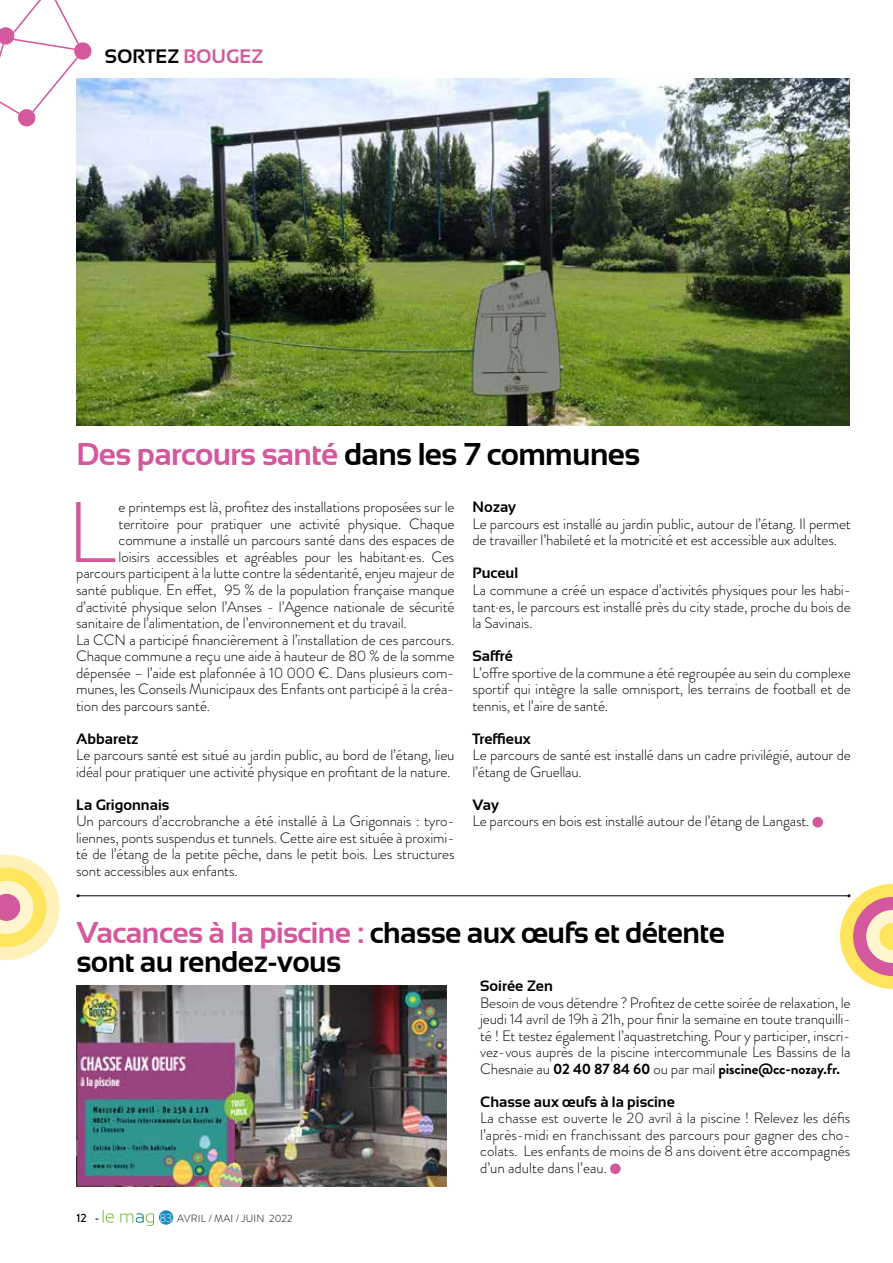
<style>
.page{position:relative;width:893px;height:1263px;background:#fff}
.page>*{position:absolute;margin:0;border:0;box-sizing:border-box;transform-origin:0 0}
.t1{font:300 85.95px "Sansation";color:#d3589c}
.t2{font:700 31.5px "Sansation";letter-spacing:-.02em;color:#d3589c}
.t3{font:700 30px/29.4px "Sansation";letter-spacing:-.02em;color:#000}
.t4{font:700 19.5px "Sansation";color:#000}
.t5{font:300 15px/16.5px "Brandon Grotesque";letter-spacing:-.01em;color:#000;text-align:justify}
.t6{font:700 15px "Sansation";color:#000}
.t7{font:500 12px "Brandon Grotesque";color:#000}
.t8{font:300 10.5px "Brandon Grotesque";letter-spacing:.02em;color:#000}
.s1{color:#d3589c}
.s2{color:#000}
.s3{font-size:12px;color:#fff}
.s4{font-weight:700}
</style>
<div class="page">
<svg style="left:0;top:0;width:93px;height:127px"></svg>
<div style="left:159px;top:1210px;width:14px;height:15px;background:#178ac3;border-radius:50%"></div>
<svg style="left:103px;top:1210px;width:51px;height:16px"></svg>
<div style="left:812px;top:817px;width:11px;height:10px;background:#d3589c;border-radius:50%"></div>
<div style="left:610px;top:1163px;width:11px;height:11px;background:#d3589c;border-radius:50%"></div>
<hr style="left:78px;top:895px;width:771px;height:1px;background:#000">
<svg style="left:840px;top:884px;width:53px;height:105px"></svg>
<svg style="left:0;top:855px;width:60px;height:105px"></svg>
<img style="left:77px;top:79px;width:772px;height:346px">
<img style="left:77px;top:985px;width:369px;height:201px">
<h3 class="t4" style="left:105px;top:45px;width:160px">SORTEZ <span class="s1">BOUGEZ</span></h3>
<h2 class="t2" style="left:77px;top:436px;width:565px">Des parcours santé <span class="s2">dans les 7 communes</span></h2>
<h1 class="t1" style="left:70px;top:485px;width:51px">L</h1>
<p class="t5" style="left:119px;top:499px;width:337px">e printemps est là, profitez des installations proposées sur le</p>
<p class="t5" style="left:119px;top:516px;width:337px">territoire pour pratiquer une activité physique. Chaque</p>
<p class="t5" style="left:119px;top:532px;width:337px">commune a installé un parcours santé dans des espaces de</p>
<p class="t5" style="left:119px;top:549px;width:337px">loisirs accessibles et agréables pour les habitant·es. Ces</p>
<p class="t5" style="left:76px;top:565px;width:380px">parcours participent à la lutte contre la sédentarité, enjeu majeur de</p>
<p class="t5" style="left:76px;top:582px;width:380px">santé publique. En effet, 95 % de la population française manque</p>
<p class="t5" style="left:76px;top:598px;width:380px">d’activité physique selon l’Anses - l’Agence nationale de sécurité</p>
<p class="t5" style="left:76px;top:615px;width:332px">sanitaire de l’alimentation, de l’environnement et du travail.</p>
<p class="t5" style="left:76px;top:631px;width:380px">La CCN a participé financièrement à l’installation de ces parcours.</p>
<p class="t5" style="left:76px;top:648px;width:380px">Chaque commune a reçu une aide à hauteur de 80 % de la somme</p>
<p class="t5" style="left:76px;top:664px;width:380px">dépensée – l’aide est plafonnée à 10 000 €. Dans plusieurs com-</p>
<p class="t5" style="left:76px;top:681px;width:380px">munes, les Conseils Municipaux des Enfants ont participé à la créa-</p>
<p class="t5" style="left:76px;top:697px;width:136px">tion des parcours santé.</p>
<p class="t6" style="left:76px;top:730px;width:64px">Abbaretz</p>
<p class="t5" style="left:76px;top:747px;width:380px">Le parcours santé est situé au jardin public, au bord de l’étang, lieu idéal pour pratiquer une activité physique en profitant de la nature.</p>
<p class="t6" style="left:76px;top:796px;width:95px">La Grigonnais</p>
<p class="t5" style="left:76px;top:813px;width:380px">Un parcours d’accrobranche a été installé à La Grigonnais : tyro&shy;liennes, ponts suspendus et tunnels. Cette aire est située à proximi&shy;té de l’étang de la petite pêche, dans le petit bois. Les structures sont accessibles aux enfants.</p>
<p class="t6" style="left:472px;top:499px;width:45px">Nozay</p>
<p class="t5" style="left:472px;top:516px;width:380px">Le parcours est installé au jardin public, autour de l’étang. Il permet de travailler l’habileté et la motricité et est accessible aux adultes.</p>
<p class="t6" style="left:472px;top:565px;width:47px">Puceul</p>
<p class="t5" style="left:472px;top:582px;width:380px">La commune a créé un espace d’activités physiques pour les habi&shy;tant·es, le parcours est installé près du city stade, proche du bois de la Savinais.</p>
<p class="t6" style="left:472px;top:647px;width:42px">Saffré</p>
<p class="t5" style="left:472px;top:664px;width:380px">L’offre sportive de la commune a été regroupée au sein du complexe sportif qui intègre la salle omnisport, les terrains de football et de tennis, et l’aire de santé.</p>
<p class="t6" style="left:472px;top:730px;width:60px">Treffieux</p>
<p class="t5" style="left:472px;top:747px;width:380px">Le parcours de santé est installé dans un cadre privilégié, autour de l’étang de Gruellau.</p>
<p class="t6" style="left:472px;top:796px;width:28px">Vay</p>
<p class="t5" style="left:472px;top:813px;width:339px">Le parcours en bois est installé autour de l’étang de Langast.</p>
<h3 class="t3" style="left:77px;top:917px;width:650px"><span class="s1">Vacances à la piscine :</span> chasse aux œufs et détente sont au rendez-vous</h3>
<p class="t7" style="left:77px;top:1210px;width:24px">12 -</p>
<p class="t8" style="left:160px;top:1211px;width:134px"><span class="s3">83</span> AVRIL / MAI / JUIN 2022</p>
<p class="t6" style="left:480px;top:977px;width:74px">Soirée Zen</p>
<p class="t5" style="left:480px;top:994px;width:372px">Besoin de vous détendre ? Profitez de cette soirée de relaxation, le jeudi 14 avril de 19h à 21h, pour finir la semaine en toute tranquilli&shy;té ! Et testez également l’aquastretching. Pour y participer, inscri&shy;vez-vous auprès de la piscine intercommunale Les Bassins de la Chesnaie au <span class="s4">02 40 87 84 60</span> ou par mail <span class="s4">piscine@cc-nozay.fr.</span></p>
<p class="t6" style="left:480px;top:1093px;width:196px">Chasse aux œufs à la piscine</p>
<p class="t5" style="left:480px;top:1110px;width:372px">La chasse est ouverte le 20 avril à la piscine ! Relevez les défis l’après-midi en franchissant des parcours pour gagner des cho&shy;colats. Les enfants de moins de 8 ans doivent être accompagnés d’un adulte dans l’eau.</p>
</div>
